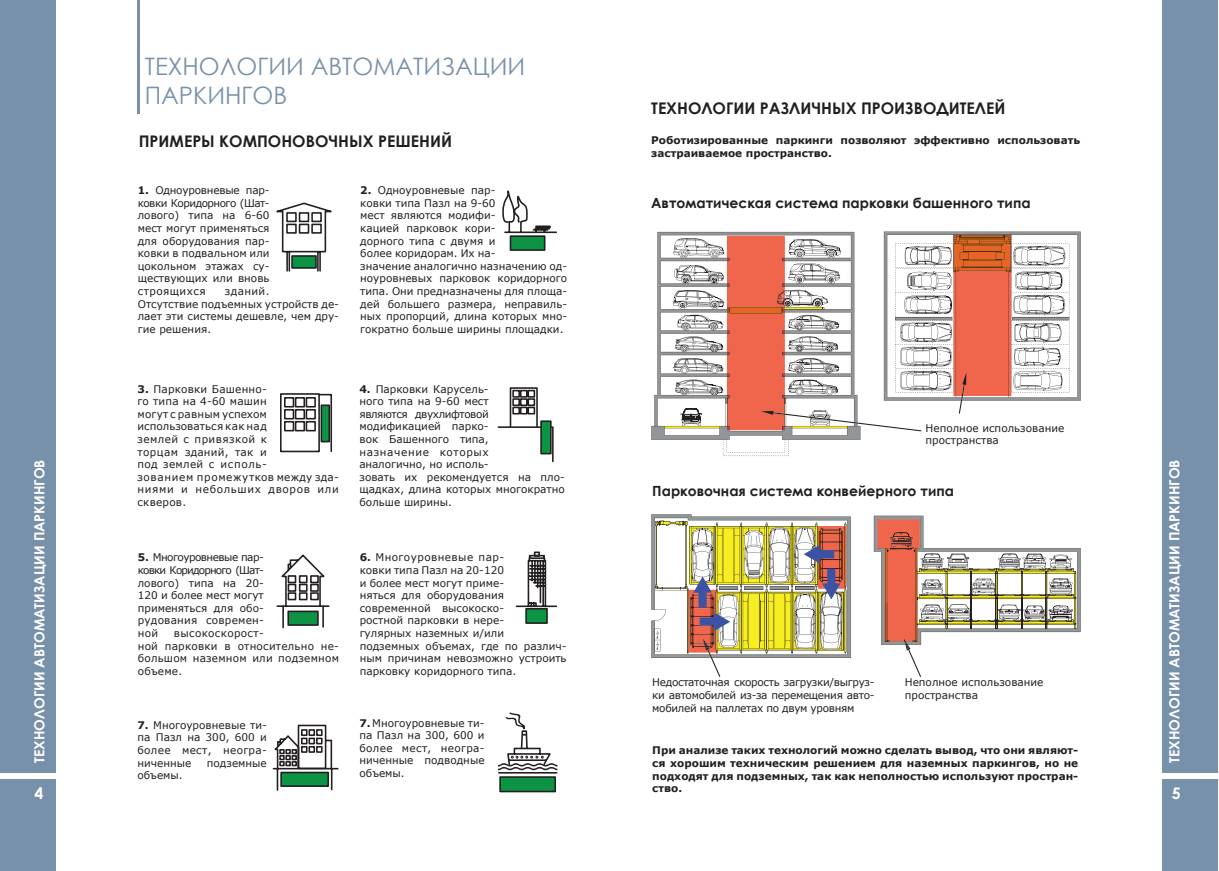
<style>
.page{position:relative;width:1219px;height:871px;background:#fff}
.page>*{position:absolute;margin:0;border:0;box-sizing:border-box;transform-origin:0 0}
.t1{font:24px/28.8px "Century Gothic";color:#7891ab}
.t2{font:700 16px "Century Gothic";color:#231f20}
.t3{font:700 16px "Century Gothic";color:#fff}
.t4{font:700 14px "Century Gothic";color:#231f20}
.t5{font:700 14px "Century Gothic";color:#fff}
.t6{font:10.5px/12.6px "Verdana";color:#231f20}
.t7{font:700 10.5px/12.6px "Verdana";color:#231f20;text-align:justify}
.t8{font:10.5px/12.6px "Verdana";letter-spacing:.03em;color:#231f20}
.t9{font:10.5px/12.6px "Verdana";letter-spacing:.02em;color:#231f20}
.s1{font-weight:700}
</style>
<div class="page">
<div style="left:0;top:779px;width:56px;height:91px;background:#7891ab"></div>
<div style="left:0;top:0;width:56px;height:772px;background:#7891ab"></div>
<div style="left:1162px;top:779px;width:56px;height:91px;background:#7891ab"></div>
<div style="left:1162px;top:0;width:56px;height:772px;background:#7891ab"></div>
<hr style="left:137px;top:0;width:3px;height:113px;background:#7891ab">
<svg style="left:276px;top:202px;width:56px;height:70px"></svg>
<svg style="left:280px;top:393px;width:52px;height:60px"></svg>
<div style="left:321px;top:405px;width:8px;height:36px;background:#0d9344"></div>
<div style="left:321px;top:404px;width:9px;height:38px;border:2px solid #231f20"></div>
<hr style="left:273px;top:767px;width:65px;height:2px;background:#231f20">
<svg style="left:272px;top:724px;width:61px;height:65px"></svg>
<div style="left:500px;top:776px;width:55px;height:15px;background:#0d9344"></div>
<div style="left:499px;top:776px;width:57px;height:16px;border:2px solid #231f20"></div>
<svg style="left:498px;top:712px;width:60px;height:62px"></svg>
<svg style="left:276px;top:554px;width:54px;height:75px"></svg>
<svg style="left:502px;top:190px;width:55px;height:61px"></svg>
<svg style="left:497px;top:387px;width:57px;height:76px"></svg>
<svg style="left:515px;top:551px;width:43px;height:73px"></svg>
<svg style="left:651px;top:231px;width:430px;height:225px"></svg>
<svg style="left:651px;top:514px;width:200px;height:162px"></svg>
<svg style="left:874px;top:515px;width:207px;height:161px"></svg>
<img style="left:888px;top:532px;width:24px;height:17px">
<img style="left:690px;top:594px;width:24px;height:53px">
<h1 class="t1" style="left:145px;top:51px;width:382px">ТЕХНОЛОГИИ АВТОМАТИЗАЦИИ<br>ПАРКИНГОВ</h1>
<h2 class="t2" style="left:139px;top:129px;width:315px">ПРИМЕРЫ КОМПОНОВОЧНЫХ РЕШЕНИЙ</h2>
<p class="t6" style="left:138px;top:184px;width:133px;text-align:justify"><span class="s1">1.</span> Одноуровневые пар&shy;ковки Коридорного (Шат&shy;лового) типа на 6-60 мест могут применяться для оборудования пар&shy;ковки в подвальном или цокольном этажах су&shy;ществующих или вновь строящихся</p>
<p class="t6" style="left:138px;top:285px;width:203px;text-indent:87px">зданий.<br>Отсутствие подъемных устройств де&shy;лает эти системы дешевле, чем дру&shy;гие решения.</p>
<p class="t6" style="left:360px;top:184px;width:208px"><span class="s1">2.</span> Одноуровневые пар-<br>ковки типа Пазл на 9-60<br>мест являются модифи-<br>кацией парковок кори-<br>дорного типа с двумя и<br>более коридорам. Их на-<br>значение аналогично назначению од&shy;ноуровневых парковок коридорного типа. Они предназначены для площа&shy;дей большего размера, неправиль&shy;ных пропорций, длина которых мно&shy;гократно больше ширины площадки.</p>
<h2 class="t2" style="left:651px;top:96px;width:356px">ТЕХНОЛОГИИ РАЗЛИЧНЫХ ПРОИЗВОДИТЕЛЕЙ</h2>
<p class="t7" style="left:651px;top:134px;width:430px">Роботизированные паркинги позволяют эффективно использовать застраиваемое пространство.</p>
<h3 class="t4" style="left:651px;top:192px;width:381px">Автоматическая система парковки башенного типа</h3>
<p class="t8" style="left:137px;top:382px;width:203px"><span class="s1">3.</span> Парковки Башенно-<br>го типа на 4-60 машин<br>могут с равным успехом использоваться как над<br>землей с привязкой к<br>торцам зданий, так и<br>под землей с исполь-<br>зованием промежутков между зда&shy;ниями и небольших дворов или скверов.</p>
<p class="t6" style="left:359px;top:382px;width:207px"><span class="s1">4.</span> Парковки Карусель-<br>ного типа на 9-60 мест<br>являются двухлифтовой модификацией парко-<br>вок Башенного типа,<br>назначение которых<br>аналогично, но исполь-<br>зовать их рекомендуется на пло&shy;щадках, длина которых многократно больше ширины.</p>
<p class="t6" style="left:926px;top:421px;width:140px">Неполное использование пространства</p>
<h3 class="t5" style="left:29px;top:762px;width:305px;rotate:-90deg">ТЕХНОЛОГИИ АВТОМАТИЗАЦИИ ПАРКИНГОВ</h3>
<h3 class="t5" style="left:1164px;top:762px;width:305px;rotate:-90deg">ТЕХНОЛОГИИ АВТОМАТИЗАЦИИ ПАРКИНГОВ</h3>
<h3 class="t4" style="left:652px;top:480px;width:303px">Парковочная система конвейерного типа</h3>
<p class="t6" style="left:360px;top:551px;width:208px"><span class="s1">6.</span> Многоуровневые пар-<br>ковки типа Пазл на 20-120<br>и более мест могут приме-<br>няться для оборудования современной высокоско-<br>ростной парковки в нере-<br>гулярных наземных и/или подземных объемах, где по различ&shy;ным причинам невозможно устроить парковку коридорного типа.</p>
<p class="t6" style="left:138px;top:551px;width:128px;text-align:justify"><span class="s1">5.</span> Многоуровневые пар&shy;ковки Коридорного (Шат&shy;лового) типа на 20- 120 и более мест могут применяться для обо&shy;рудования современ&shy;ной</p>
<p class="t9" style="left:138px;top:626px;width:203px;text-indent:36px">высокоскорост-<br>ной парковки в относительно не&shy;большом наземном или подземном объеме.</p>
<p class="t6" style="left:652px;top:676px;width:224px;text-align:justify">Недостаточная скорость загрузки/выгруз&shy;ки автомобилей из-за перемещения авто&shy;мобилей на паллетах по двум уровням</p>
<p class="t6" style="left:905px;top:676px;width:140px">Неполное использование пространства</p>
<p class="t6" style="left:359px;top:716px;width:127px;text-align:justify"><span class="s1">7.</span> Многоуровневые ти&shy;па Пазл на 300, 600 и более мест, неогра&shy;ниченные подводные объемы.</p>
<p class="t6" style="left:137px;top:718px;width:131px;text-align:justify"><span class="s1">7.</span> Многоуровневые ти&shy;па Пазл на 300, 600 и более мест, неогра&shy;ниченные</p>
<p class="t7" style="left:652px;top:743px;width:427px">При анализе таких технологий можно сделать вывод, что они являют&shy;ся хорошим техническим решением для наземных паркингов, но не подходят для подземных, так как неполностью используют простран&shy;ство.</p>
<p class="t6" style="left:207px;top:756px;width:61px">подземные</p>
<p class="t6" style="left:137px;top:768px;width:47px">объемы.</p>
<h2 class="t3" style="left:35px;top:780px;width:10px">4</h2>
<h2 class="t3" style="left:1172px;top:780px;width:10px">5</h2>
</div>
